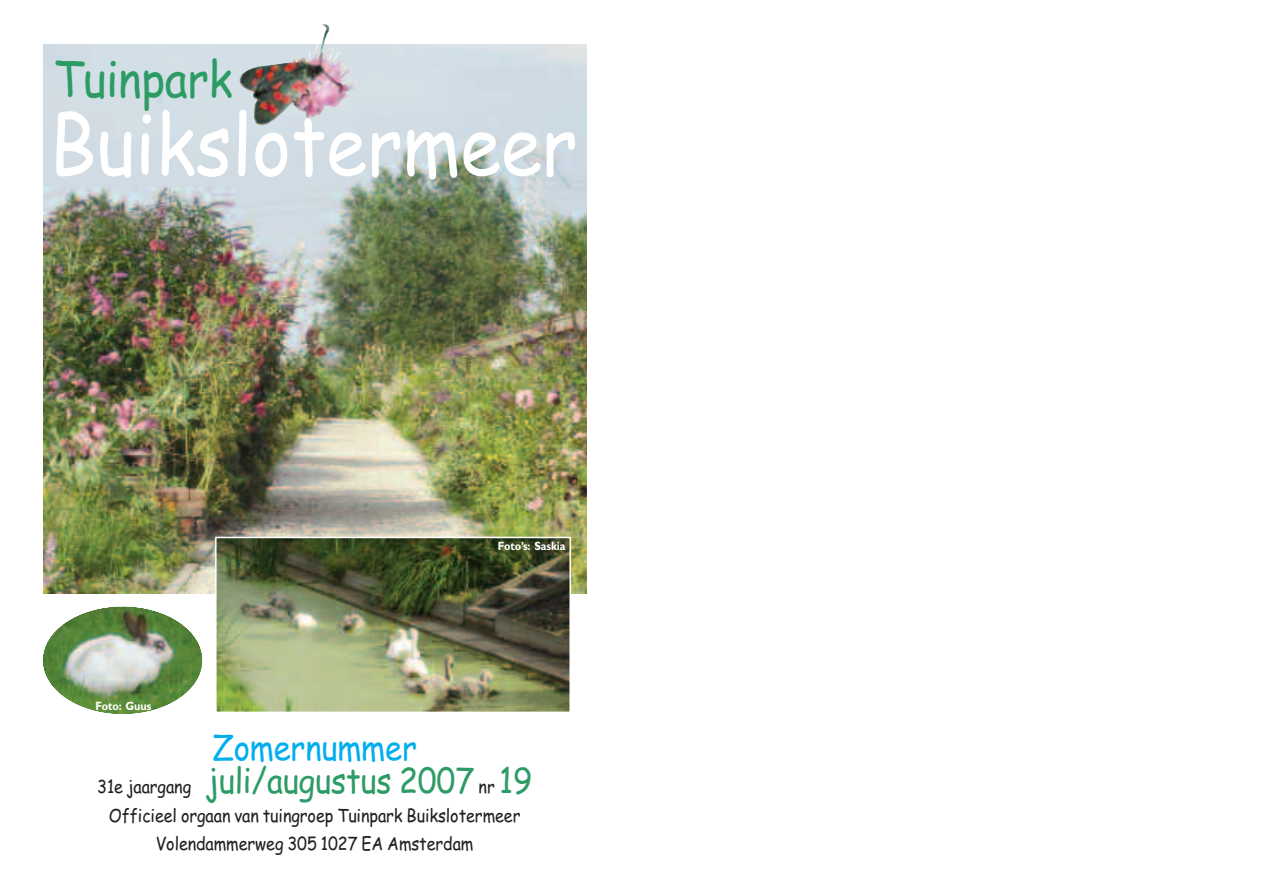
<style>
.page{position:relative;width:1263px;height:893px;background:#fff}
.page>*{position:absolute;margin:0;border:0;box-sizing:border-box;transform-origin:0 0}
.t1{font:82.5px "Comic Sans MS";color:#fff;scale:.9 1}
.t2{font:49.5px "Comic Sans MS";letter-spacing:-.005em;color:#2d9b65;scale:.9 1}
.t3{font:34.5px/33px "Comic Sans MS";letter-spacing:-.005em;color:#2d9b65;text-align:center;scale:.9 1}
.t4{font:18px/28.5px "Comic Sans MS";letter-spacing:-.005em;color:#231f20;text-align:center;scale:.9 1}
.t5{font:700 12px "Gill Sans";letter-spacing:-.005em;color:#fff;scale:.9 1}
.s1{color:#00aeef}
.s2{font-size:18px;color:#231f20}
</style>
<div class="page">
<img style="left:43px;top:606px;width:160px;height:108px;border-radius:50%">
<img style="left:44px;top:44px;width:543px;height:550px">
<img style="left:218px;top:540px;width:350px;height:170px">
<div style="left:215px;top:537px;width:356px;height:176px;border:2px solid #fff"></div>
<img style="left:323px;top:43px;width:28px;height:38px">
<h2 class="t2" style="left:53px;top:51px;width:201px">Tuinpark</h2>
<h1 class="t1" style="left:49px;top:98px;width:588px">Buikslotermeer</h1>
<p class="t5" style="left:96px;top:702px;width:63px">Foto: Guus</p>
<p class="t5" style="left:498px;top:542px;width:77px">Foto’s: Saskia</p>
<h3 class="t3" style="left:97px;top:732px;width:484px"><span class="s1">Zomernummer<br></span><span class="s2">31e jaargang</span> juli/augustus 2007 <span class="s2">nr</span> 19</h3>
<p class="t4" style="left:109px;top:801px;width:459px">Officieel orgaan van tuingroep Tuinpark Buikslotermeer<br>Volendammerweg 305 1027 EA Amsterdam</p>
</div>
